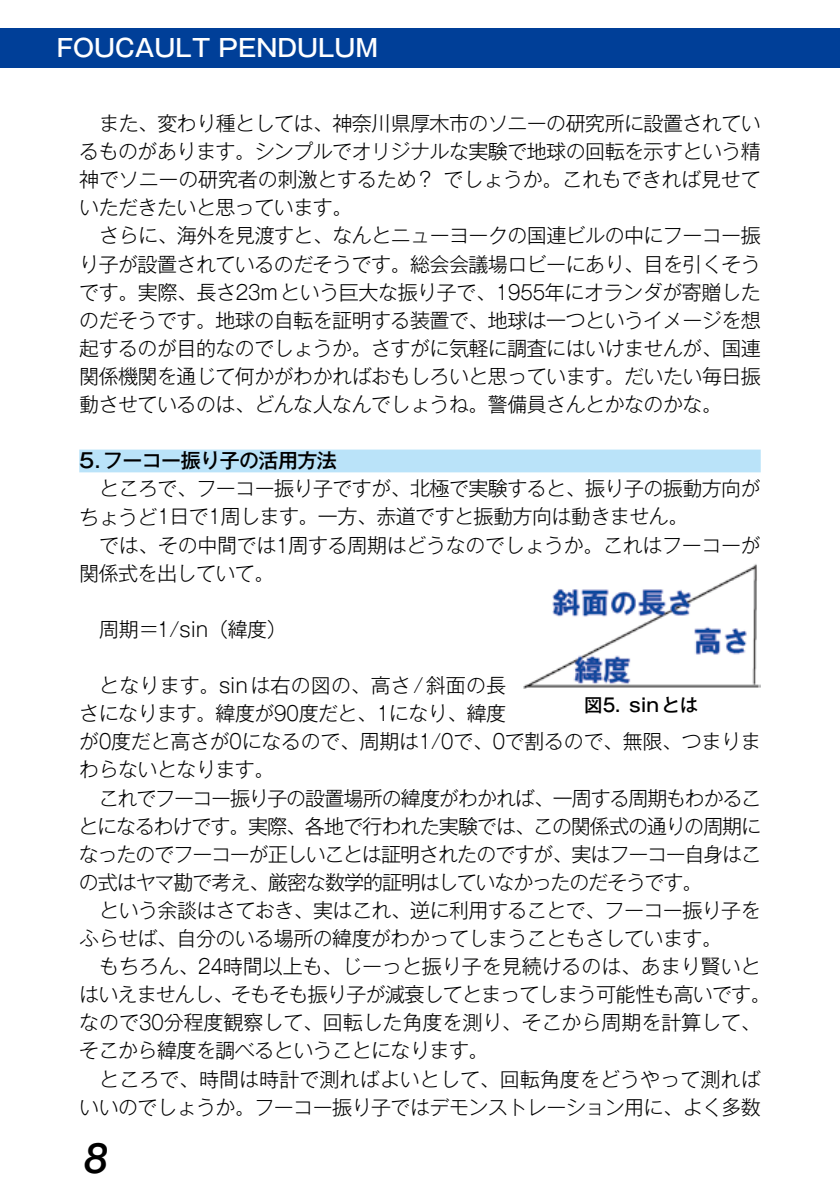
<style>
.page{position:relative;width:840px;height:1191px;background:#fff}
.page>*{position:absolute;margin:0;border:0;box-sizing:border-box;transform-origin:0 0}
.t1{font:italic 500 42px "Helvetica Neue";color:#000}
.t2{font:500 24px "Gothic MB101 Pro";color:#fff}
.t3{font:300 20px/28px "Gothic MB101 Pro";letter-spacing:-.03em;color:#000}
.t4{font:300 20px/28px "Gothic MB101 Pro";letter-spacing:-.005em;color:#000}
.t5{font:500 20px "Gothic MB101 Pro";letter-spacing:-.03em;color:#000}
.t6{font:500 18.4px "Gothic MB101 Pro";color:#000}
</style>
<div class="page">
<div style="left:79px;top:449px;width:681px;height:23px;background:#bae3f9"></div>
<div style="left:0;top:28px;width:839px;height:40px;background:#003f98"></div>
<img style="left:523px;top:564px;width:237px;height:124px">
<p class="t2" style="left:57px;top:28px;width:323px">FOUCAULT PENDULUM</p>
<p class="t3" style="left:79px;top:107px;width:682px;text-align:justify;text-indent:20px">また、変わり種としては、神奈川県厚木市のソニーの研究所に設置されているものがあります。シンプルでオリジナルな実験で地球の回転を示すという精神でソニーの研究者の刺激とするため? でしょうか。これもできれば見せていただきたいと思っています。</p>
<p class="t3" style="left:79px;top:219px;width:682px;text-align:justify;text-indent:20px">さらに、海外を見渡すと、なんとニューヨークの国連ビルの中にフーコー振り子が設置されているのだそうです。総会会議場ロビーにあり、目を引くそうです。実際、長さ23mという巨大な振り子で、1955年にオランダが寄贈したのだそうです。地球の自転を証明する装置で、地球は一つというイメージを想起するのが目的なのでしょうか。さすがに気軽に調査にはいけませんが、国連関係機関を通じて何かがわかればおもしろいと思っています。だいたい毎日振動させているのは、どんな人なんでしょうね。警備員さんとかなのかな。</p>
<p class="t5" style="left:79px;top:444px;width:259px">5.フーコー振り子の活用方法</p>
<p class="t3" style="left:79px;top:472px;width:682px;text-indent:20px">ところで、フーコー振り子ですが、北極で実験すると、振り子の振動方向がちょうど1日で1周します。一方、赤道ですと振動方向は動きません。</p>
<p class="t3" style="left:79px;top:528px;width:682px;text-indent:20px">では、その中間では1周する周期はどうなのでしょうか。これはフーコーが関係式を出していて。</p>
<p class="t3" style="left:99px;top:612px;width:189px">周期=1/sin（緯度）</p>
<p class="t3" style="left:79px;top:668px;width:682px;text-indent:20px">となります。sinは右の図の、高さ/斜面の長<br>さになります。緯度が90度だと、1になり、緯度<br>が0度だと高さが0になるので、周期は1/0で、0で割るので、無限、つまりまわらないとなります。</p>
<p class="t3" style="left:79px;top:781px;width:683px;text-align:justify;text-indent:20px">これでフーコー振り子の設置場所の緯度がわかれば、一周する周期もわかることになるわけです。実際、各地で行われた実験では、この関係式の通りの周期になったのでフーコーが正しいことは証明されたのですが、実はフーコー自身はこの式はヤマ勘で考え、厳密な数学的証明はしていなかったのだそうです。</p>
<p class="t3" style="left:79px;top:893px;width:682px;text-indent:20px">という余談はさておき、実はこれ、逆に利用することで、フーコー振り子をふらせば、自分のいる場所の緯度がわかってしまうこともさしています。</p>
<p class="t4" style="left:79px;top:949px;width:692px;text-indent:20px">もちろん、24時間以上も、じーっと振り子を見続けるのは、あまり賢いとはいえませんし、そもそも振り子が減衰してとまってしまう可能性も高いです。なので30分程度観察して、回転した角度を測り、そこから周期を計算して、そこから緯度を調べるということになります。</p>
<p class="t3" style="left:79px;top:1062px;width:682px;text-align:right">ところで、時間は時計で測ればよいとして、回転角度をどうやって測ればいいのでしょうか。フーコー振り子ではデモンストレーション用に、よく多数</p>
<p class="t6" style="left:584px;top:689px;width:116px">図5．sinとは</p>
<h1 class="t1" style="left:85px;top:1121px;width:25px">8</h1>
</div>
